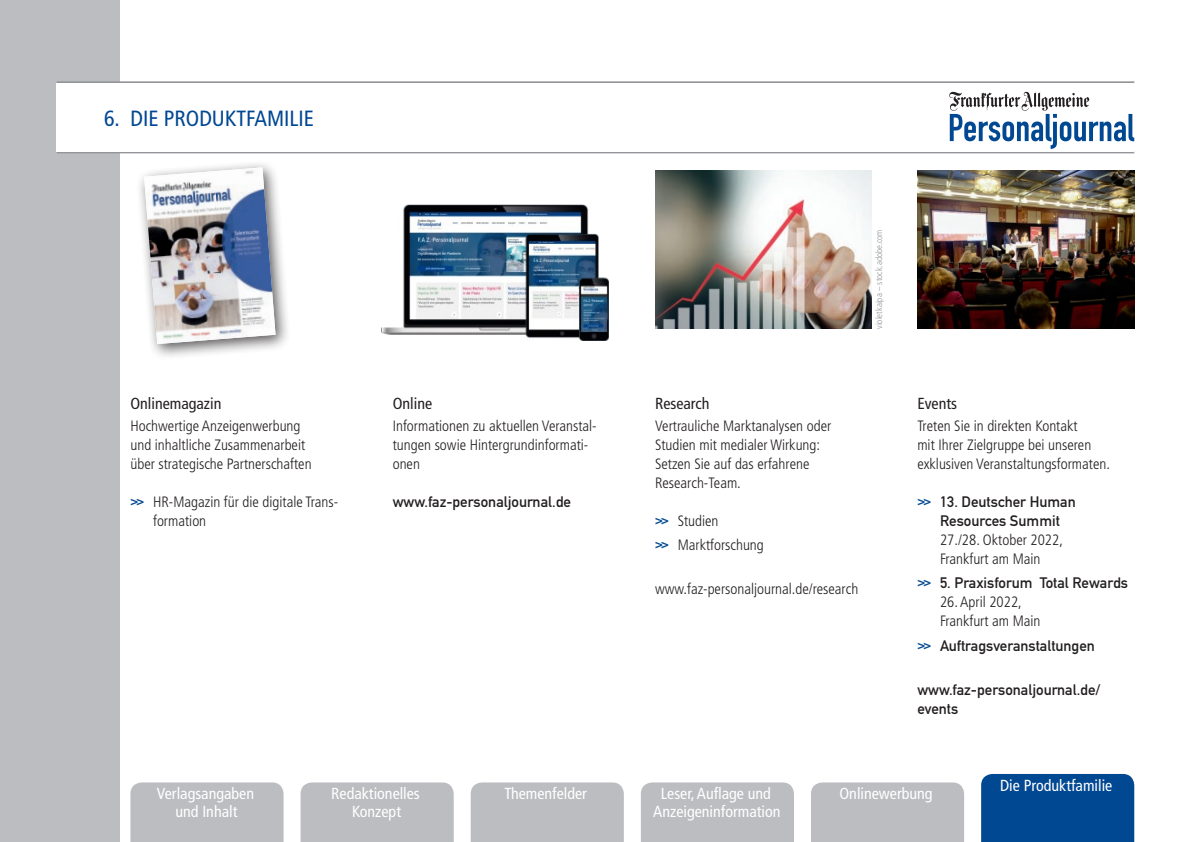
<style>
.page{position:relative;width:1191px;height:842px;background:#fff}
.page>*{position:absolute;margin:0;border:0;box-sizing:border-box;transform-origin:0 0}
.t1{font:condensed 22px "Frutiger LT Std";color:#014892}
.t2{font:condensed 16px/18px "Frutiger LT Std";color:#fff;text-align:center}
.t3{font:condensed 16px "Frutiger LT Std";color:#231f20}
.t4{font:300 condensed 15px/19px "Frutiger LT Std";color:#231f20}
.t5{font:15px/19px "DIN Mittelschrift Std";color:#231f20;text-align:center}
.t6{font:300 condensed 9px "Frutiger LT Std";color:#939598}
.s1{font-family:"Source Sans Pro";font-weight:600;font-stretch:normal;color:#014892}
.s2{font-family:"Source Sans Pro";font-weight:600;color:#014892}
</style>
<div class="page">
<div style="left:0;top:0;width:119px;height:842px;background:#bcbdc0"></div>
<hr style="left:57px;top:81px;width:1077px;height:2px;background:#939598">
<hr style="left:57px;top:151px;width:1077px;height:2px;background:#939598">
<div style="left:57px;top:83px;width:1077px;height:68px;background:#fff"></div>
<svg style="left:949px;top:92px;width:185px;height:57px"></svg>
<div style="left:130px;top:782px;width:153px;height:60px;background:#bcbdc0"></div>
<div style="left:300px;top:782px;width:154px;height:60px;background:#bcbdc0"></div>
<div style="left:471px;top:782px;width:153px;height:60px;background:#bcbdc0"></div>
<div style="left:641px;top:782px;width:153px;height:60px;background:#bcbdc0"></div>
<div style="left:811px;top:782px;width:153px;height:60px;background:#bcbdc0"></div>
<div style="left:981px;top:774px;width:153px;height:68px;background:#014892"></div>
<img style="left:917px;top:170px;width:217px;height:159px">
<div style="left:136px;top:159px;width:156px;height:201px;background:#231f20;opacity:.75"></div>
<img style="left:144px;top:167px;width:131px;height:177px">
<img style="left:382px;top:204px;width:227px;height:136px">
<img style="left:655px;top:170px;width:217px;height:159px">
<h1 class="t1" style="left:104px;top:105px;width:211px">6. DIE PRODUKTFAMILIE</h1>
<p class="t3" style="left:130px;top:394px;width:92px">Onlinemagazin</p>
<p class="t4" style="left:130px;top:416px;width:183px">Hochwertige Anzeigenwerbung und inhaltliche Zusammenarbeit über strategische Partnerschaften</p>
<p class="t4" style="left:153px;top:492px;width:186px;text-indent:-23px"><span class="s1">&gt;&gt;&gt;</span> HR-Magazin für die digitale Trans&shy;formation</p>
<p class="t3" style="left:393px;top:394px;width:41px">Online</p>
<p class="t4" style="left:393px;top:416px;width:205px">Informationen zu aktuellen Veranstal&shy;tungen sowie Hintergrundinformati&shy;onen</p>
<p class="t5" style="left:393px;top:492px;width:180px">www.faz-personaljournal.de</p>
<p class="t6" style="left:874px;top:329px;width:101px;rotate:-90deg">violetkaipa – stock.adobe.com</p>
<p class="t3" style="left:655px;top:394px;width:56px">Research</p>
<p class="t4" style="left:655px;top:416px;width:178px">Vertrauliche Marktanalysen oder<br>Studien mit medialer Wirkung:<br>Setzen Sie auf das erfahrene<br>Research-Team.</p>
<p class="t4" style="left:655px;top:508px;width:110px;line-height:24.6px"><span class="s1">&gt;&gt;&gt;</span> Studien<br><span class="s1">&gt;&gt;&gt;</span> Marktforschung</p>
<p class="t4" style="left:655px;top:580px;width:205px">www.faz-personaljournal.de/research</p>
<p class="t3" style="left:917px;top:394px;width:41px">Events</p>
<p class="t4" style="left:917px;top:416px;width:194px">Treten Sie in direkten Kontakt<br>mit Ihrer Zielgruppe bei unseren exklusiven Veranstaltungsformaten.</p>
<p class="t5" style="left:917px;top:492px;width:160px"><span class="s2">&gt;&gt;&gt;</span> 13. Deutscher Human<br>Resources Summit</p>
<p class="t4" style="left:940px;top:530px;width:124px">27./28. Oktober 2022,<br>Frankfurt am Main</p>
<p class="t5" style="left:917px;top:574px;width:212px"><span class="s2">&gt;&gt;&gt;</span> 5. Praxisforum Total Rewards</p>
<p class="t4" style="left:940px;top:593px;width:102px">26. April 2022,<br>Frankfurt am Main</p>
<p class="t5" style="left:917px;top:636px;width:179px"><span class="s2">&gt;&gt;&gt;</span> Auftragsveranstaltungen</p>
<p class="t5" style="left:917px;top:680px;width:185px;text-align:left">www.faz-personaljournal.de/ events</p>
<p class="t2" style="left:157px;top:785px;width:99px">Verlagsangaben und Inhalt</p>
<p class="t2" style="left:331px;top:785px;width:90px">Redaktionelles<br>Konzept</p>
<p class="t2" style="left:504px;top:785px;width:84px">Themenfelder</p>
<p class="t2" style="left:653px;top:785px;width:129px">Leser, Auflage und<br>Anzeigeninformation</p>
<p class="t2" style="left:839px;top:785px;width:95px">Onlinewerbung</p>
<p class="t2" style="left:1000px;top:776px;width:114px">Die Produktfamilie</p>
</div>
